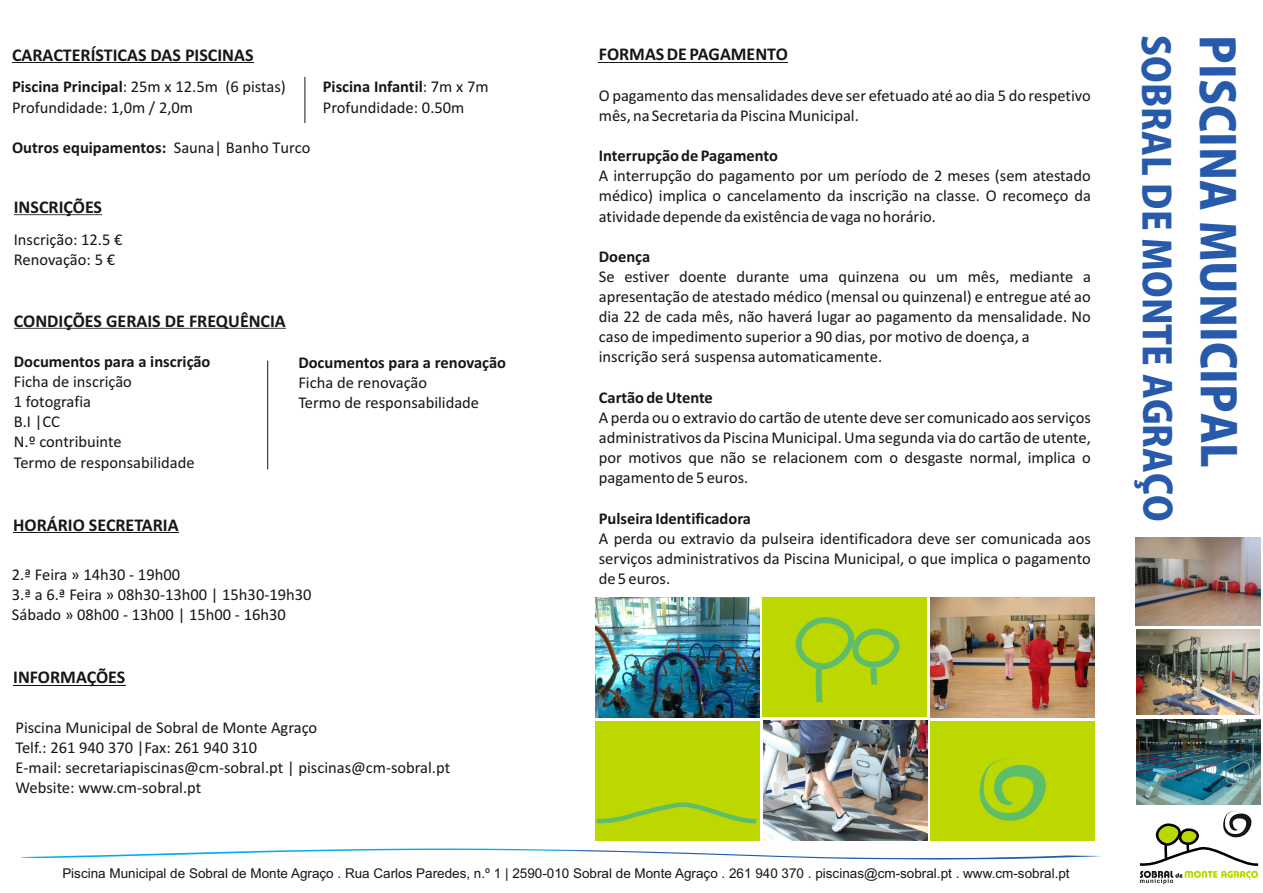
<style>
.page{position:relative;width:1263px;height:893px;background:#fff}
.page>*{position:absolute;margin:0;border:0;box-sizing:border-box;transform-origin:0 0}
.t1{font:800 46.5px "Koz Go Pro";letter-spacing:-.005em;color:#285aab}
.t2{font:800 37.5px "Koz Go Pro";letter-spacing:-.005em;color:#285aab}
.t3{font:700 18px "Calibri";color:#151616}
.t4{font:16.5px/20.1px "Calibri";color:#151616}
.t5{font:700 16.5px "Calibri";color:#151616}
.t6{font:13.5px "Arial";color:#151616}
.s1{font-weight:700}
.s2{font-weight:400}
</style>
<div class="page">
<img style="left:1137px;top:720px;width:123px;height:85px">
<svg style="left:1139px;top:811px;width:120px;height:73px"></svg>
<hr style="left:14px;top:214px;width:88px;height:1px;background:#151616">
<hr style="left:14px;top:328px;width:272px;height:1px;background:#151616">
<hr style="left:12px;top:62px;width:242px;height:1px;background:#151616">
<hr style="left:304px;top:77px;width:1px;height:46px;background:#151616">
<hr style="left:13px;top:532px;width:166px;height:1px;background:#151616">
<hr style="left:13px;top:685px;width:112px;height:1px;background:#151616">
<hr style="left:267px;top:361px;width:1px;height:108px;background:#151616">
<img style="left:1135px;top:537px;width:125px;height:88px">
<hr style="left:599px;top:62px;width:189px;height:1px;background:#151616">
<img style="left:595px;top:598px;width:164px;height:119px">
<div style="left:595px;top:721px;width:165px;height:120px;background:#bcd800"></div>
<div style="left:763px;top:597px;width:164px;height:120px;background:#bcd800"></div>
<img style="left:763px;top:721px;width:164px;height:119px">
<img style="left:930px;top:597px;width:164px;height:120px">
<div style="left:930px;top:721px;width:164px;height:119px;background:#bcd800"></div>
<img style="left:1136px;top:630px;width:124px;height:85px">
<svg style="left:979px;top:758px;width:67px;height:63px"></svg>
<svg style="left:596px;top:802px;width:161px;height:22px"></svg>
<svg style="left:795px;top:617px;width:102px;height:86px"></svg>
<svg style="left:21px;top:848px;width:1079px;height:12px"></svg>
<p class="t3" style="left:12px;top:47px;width:243px">CARACTERÍSTICAS DAS PISCINAS</p>
<p class="t4" style="left:12px;top:78px;width:275px"><span class="s1">Piscina Principal</span>: 25m x 12.5m (6 pistas)<br>Profundidade: 1,0m / 2,0m</p>
<p class="t5" style="left:12px;top:141px;width:300px">Outros equipamentos: <span class="s2">Sauna| Banho Turco</span></p>
<p class="t4" style="left:323px;top:78px;width:167px"><span class="s1">Piscina Infantil</span>: 7m x 7m<br>Profundidade: 0.50m</p>
<p class="t3" style="left:14px;top:199px;width:90px">INSCRIÇÕES</p>
<p class="t4" style="left:14px;top:230px;width:110px">Inscrição: 12.5 €<br>Renovação: 5 €</p>
<p class="t3" style="left:14px;top:313px;width:274px">CONDIÇÕES GERAIS DE FREQUÊNCIA</p>
<p class="t5" style="left:14px;top:354px;width:198px">Documentos para a inscrição</p>
<p class="t4" style="left:14px;top:373px;width:182px">Ficha de inscrição<br>1 fotografia<br>B.I |CC<br>N.º contribuinte<br>Termo de responsabilidade</p>
<p class="t3" style="left:13px;top:517px;width:167px">HORÁRIO SECRETARIA</p>
<p class="t5" style="left:298px;top:356px;width:209px">Documentos para a renovação</p>
<p class="t4" style="left:298px;top:374px;width:182px">Ficha de renovação<br>Termo de responsabilidade</p>
<p class="t4" style="left:12px;top:565px;width:301px">2.ª Feira » 14h30 - 19h00<br>3.ª a 6.ª Feira » 08h30-13h00 | 15h30-19h30<br>Sábado » 08h00 - 13h00 | 15h00 - 16h30</p>
<p class="t3" style="left:13px;top:670px;width:114px">INFORMAÇÕES</p>
<p class="t4" style="left:16px;top:718px;width:436px">Piscina Municipal de Sobral de Monte Agraço<br>Telf.: 261 940 370 |Fax: 261 940 310<br>E-mail: secretariapiscinas@cm-sobral.pt | piscinas@cm-sobral.pt Website: www.cm-sobral.pt</p>
<p class="t3" style="left:599px;top:46px;width:190px">FORMAS DE PAGAMENTO</p>
<p class="t4" style="left:599px;top:86px;width:493px">O pagamento das mensalidades deve ser efetuado até ao dia 5 do respetivo mês, na Secretaria da Piscina Municipal.</p>
<p class="t5" style="left:599px;top:149px;width:180px">Interrupção de Pagamento</p>
<p class="t4" style="left:599px;top:167px;width:493px;text-align:justify">A interrupção do pagamento por um período de 2 meses (sem atestado médico) implica o cancelamento da inscrição na classe. O recomeço da atividade depende da existência de vaga no horário.</p>
<p class="t5" style="left:599px;top:249px;width:53px">Doença</p>
<p class="t4" style="left:599px;top:268px;width:494px">Se estiver doente durante uma quinzena ou um mês, mediante a apresentação de atestado médico (mensal ou quinzenal) e entregue até ao dia 22 de cada mês, não haverá lugar ao pagamento da mensalidade. No caso de impedimento superior a 90 dias, por motivo de doença, a inscrição será suspensa automaticamente.</p>
<p class="t5" style="left:599px;top:390px;width:116px">Cartão de Utente</p>
<p class="t4" style="left:599px;top:409px;width:494px;text-align:justify">A perda ou o extravio do cartão de utente deve ser comunicado aos serviços administrativos da Piscina Municipal. Uma segunda via do cartão de utente, por motivos que não se relacionem com o desgaste normal, implica o pagamento de 5 euros.</p>
<p class="t5" style="left:599px;top:511px;width:154px">Pulseira Identificadora</p>
<p class="t4" style="left:599px;top:530px;width:493px;text-align:justify">A perda ou extravio da pulseira identificadora deve ser comunicada aos serviços administrativos da Piscina Municipal, o que implica o pagamento de 5 euros.</p>
<p class="t6" style="left:62px;top:868px;width:1009px">Piscina Municipal de Sobral de Monte Agraço . Rua Carlos Paredes, n.º 1 | 2590-010 Sobral de Monte Agraço . 261 940 370 . piscinas@cm-sobral.pt . www.cm-sobral.pt</p>
<h2 class="t2" style="left:1176px;top:35px;width:488px;rotate:90deg">SOBRAL DE MONTE AGRAÇO</h2>
<h1 class="t1" style="left:1241px;top:35px;width:434px;rotate:90deg">PISCINA MUNICIPAL</h1>
</div>
